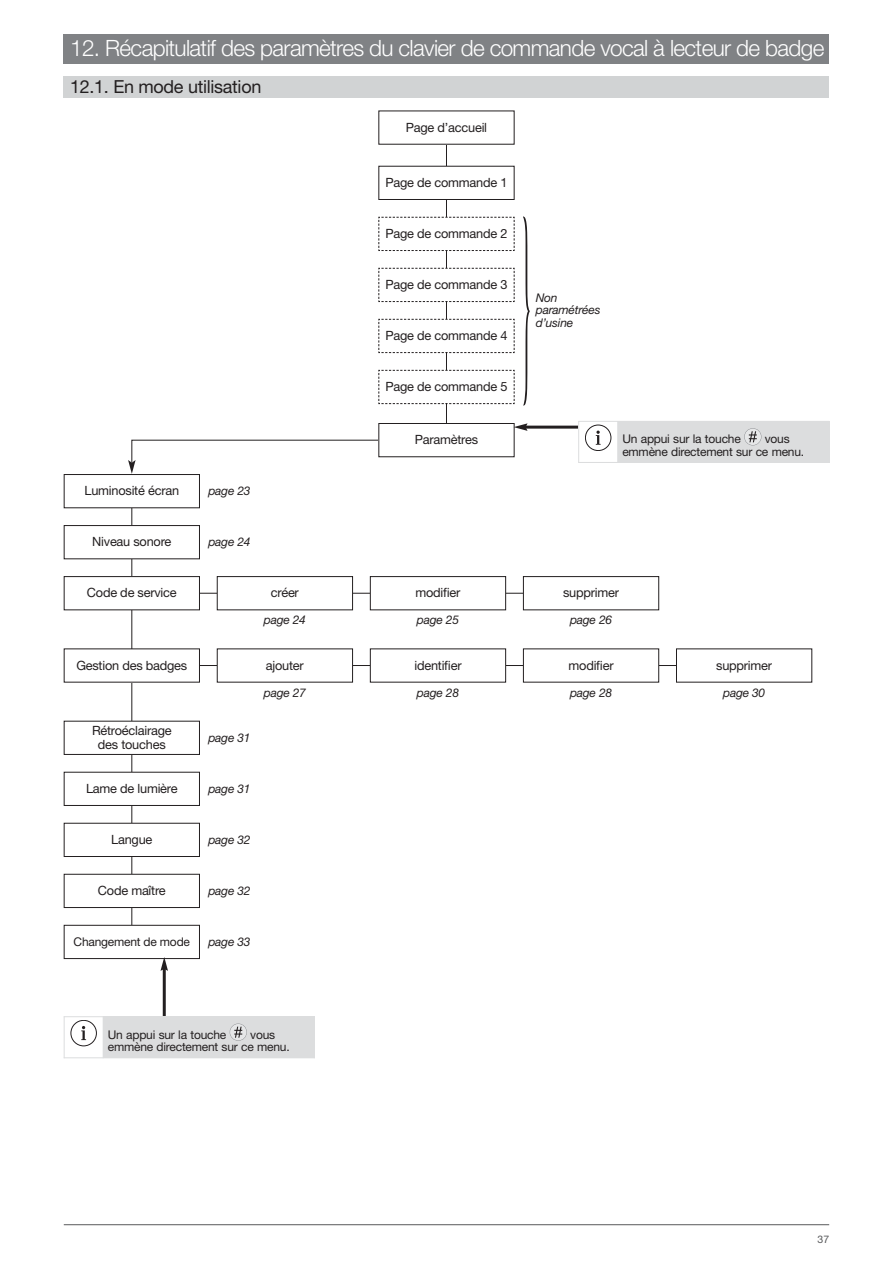
<style>
.page{position:relative;width:893px;height:1263px;background:#fff}
.page>*{position:absolute;margin:0;border:0;box-sizing:border-box;transform-origin:0 0}
.t1{font:300 22.5px "+MESDNP Helvetica Neue LT Com";letter-spacing:-.03em;color:#fff}
.t2{font:18px "+TWYYPQ Helvetica Neue LT Com";letter-spacing:-.015em;color:#231f20}
.t3{font:12.75px/13.5px "+TWYYPQ Helvetica Neue LT Com";letter-spacing:-.015em;color:#231f20;text-align:center}
.t4{font:12px/12.8px "+TWYYPQ Helvetica Neue LT Com";letter-spacing:-.015em;color:#231f20}
.t5{font:italic 12px/12.8px "+ICMJML Helvetica Neue LT Com";letter-spacing:-.015em;color:#231f20}
.t6{font:10.5px "+TWYYPQ Helvetica Neue LT Com";color:#58595b}
</style>
<div class="page">
<hr style="left:64px;top:1224px;width:765px;height:1px;background:#58595b">
<div style="left:64px;top:34px;width:765px;height:30px;background:#808285"></div>
<svg style="left:128px;top:439px;width:256px;height:35px"></svg>
<div style="left:64px;top:77px;width:765px;height:21px;background:#d1d3d4"></div>
<hr style="left:187px;top:593px;width:435px;height:1px;background:#231f20">
<hr style="left:187px;top:665px;width:501px;height:1px;background:#231f20">
<hr style="left:446px;top:129px;width:1px;height:322px;background:#231f20">
<hr style="left:131px;top:491px;width:1px;height:464px;background:#231f20">
<div style="left:379px;top:111px;width:135px;height:33px;background:#fff"></div>
<div style="left:379px;top:166px;width:135px;height:33px;background:#fff"></div>
<div style="left:378px;top:166px;width:136px;height:34px;border:1px solid #231f20"></div>
<svg style="left:378px;top:216px;width:137px;height:35px"></svg>
<svg style="left:378px;top:267px;width:137px;height:35px"></svg>
<svg style="left:378px;top:319px;width:137px;height:34px"></svg>
<svg style="left:378px;top:370px;width:137px;height:34px"></svg>
<div style="left:64px;top:474px;width:135px;height:34px;background:#fff"></div>
<div style="left:64px;top:474px;width:136px;height:34px;border:1px solid #231f20"></div>
<div style="left:64px;top:525px;width:135px;height:34px;background:#fff"></div>
<div style="left:64px;top:525px;width:136px;height:34px;border:1px solid #231f20"></div>
<div style="left:64px;top:577px;width:135px;height:33px;background:#fff"></div>
<div style="left:64px;top:576px;width:136px;height:34px;border:1px solid #231f20"></div>
<div style="left:64px;top:649px;width:135px;height:33px;background:#fff"></div>
<div style="left:217px;top:577px;width:136px;height:33px;background:#fff"></div>
<div style="left:217px;top:576px;width:136px;height:34px;border:1px solid #231f20"></div>
<div style="left:217px;top:649px;width:136px;height:33px;background:#fff"></div>
<div style="left:370px;top:577px;width:136px;height:33px;background:#fff"></div>
<div style="left:370px;top:576px;width:136px;height:34px;border:1px solid #231f20"></div>
<div style="left:370px;top:649px;width:136px;height:33px;background:#fff"></div>
<div style="left:523px;top:577px;width:136px;height:33px;background:#fff"></div>
<div style="left:523px;top:576px;width:136px;height:34px;border:1px solid #231f20"></div>
<div style="left:523px;top:649px;width:136px;height:33px;background:#fff"></div>
<div style="left:676px;top:649px;width:136px;height:33px;background:#fff"></div>
<div style="left:64px;top:721px;width:135px;height:33px;background:#fff"></div>
<div style="left:64px;top:721px;width:136px;height:34px;border:1px solid #231f20"></div>
<div style="left:64px;top:772px;width:135px;height:33px;background:#fff"></div>
<div style="left:64px;top:772px;width:136px;height:34px;border:1px solid #231f20"></div>
<div style="left:64px;top:823px;width:135px;height:33px;background:#fff"></div>
<div style="left:64px;top:823px;width:136px;height:34px;border:1px solid #231f20"></div>
<div style="left:64px;top:874px;width:135px;height:33px;background:#fff"></div>
<div style="left:64px;top:874px;width:136px;height:34px;border:1px solid #231f20"></div>
<div style="left:64px;top:925px;width:135px;height:33px;background:#fff"></div>
<div style="left:64px;top:925px;width:136px;height:34px;border:1px solid #231f20"></div>
<svg style="left:523px;top:216px;width:7px;height:190px"></svg>
<div style="left:379px;top:423px;width:135px;height:34px;background:#fff"></div>
<div style="left:378px;top:423px;width:136px;height:34px;border:1px solid #231f20"></div>
<hr style="left:163px;top:968px;width:3px;height:49px;background:#231f20">
<svg style="left:160px;top:957px;width:8px;height:14px"></svg>
<hr style="left:525px;top:426px;width:81px;height:3px;background:#231f20">
<svg style="left:514px;top:423px;width:13px;height:8px"></svg>
<div style="left:578px;top:421px;width:40px;height:42px;background:#fff"></div>
<div style="left:585px;top:425px;width:26px;height:26px;border:1px solid #231f20;border-radius:50%"></div>
<svg style="left:596px;top:431px;width:5px;height:14px"></svg>
<div style="left:618px;top:421px;width:211px;height:42px;background:#dcddde"></div>
<div style="left:744px;top:428px;width:17px;height:17px;border:1px solid #939598;border-radius:50%"></div>
<svg style="left:749px;top:431px;width:8px;height:11px"></svg>
<hr style="left:578px;top:421px;width:1px;height:42px;background:#dcddde">
<hr style="left:617px;top:421px;width:1px;height:42px;background:#dcddde">
<hr style="left:829px;top:421px;width:1px;height:42px;background:#dcddde">
<hr style="left:578px;top:421px;width:251px;height:1px;background:#dcddde">
<hr style="left:578px;top:462px;width:251px;height:1px;background:#dcddde">
<div style="left:71px;top:1020px;width:26px;height:26px;border:1px solid #231f20;border-radius:50%"></div>
<svg style="left:81px;top:1026px;width:5px;height:14px"></svg>
<div style="left:103px;top:1016px;width:212px;height:42px;background:#dcddde"></div>
<svg style="left:230px;top:1023px;width:17px;height:18px"></svg>
<div style="left:230px;top:1023px;width:17px;height:18px;border:1px solid #939598;border-radius:50%"></div>
<svg style="left:234px;top:1027px;width:8px;height:11px"></svg>
<hr style="left:64px;top:1016px;width:1px;height:42px;background:#dcddde">
<hr style="left:64px;top:1016px;width:251px;height:1px;background:#dcddde">
<hr style="left:64px;top:1057px;width:251px;height:1px;background:#dcddde">
<h1 class="t1" style="left:70px;top:40px;width:756px">12. Récapitulatif des paramètres du clavier de commande vocal à lecteur de badge</h1>
<h2 class="t2" style="left:70px;top:79px;width:193px">12.1. En mode utilisation</h2>
<p class="t3" style="left:406px;top:122px;width:83px">Page d’accueil</p>
<p class="t3" style="left:385px;top:177px;width:124px">Page de commande 1</p>
<p class="t3" style="left:385px;top:228px;width:124px">Page de commande 2</p>
<p class="t3" style="left:385px;top:279px;width:124px">Page de commande 3</p>
<p class="t3" style="left:385px;top:330px;width:124px">Page de commande 4</p>
<p class="t3" style="left:385px;top:381px;width:124px">Page de commande 5</p>
<p class="t5" style="left:536px;top:292px;width:66px">Non paramétrées d’usine</p>
<p class="t3" style="left:415px;top:434px;width:65px">Paramètres</p>
<p class="t4" style="left:622px;top:434px;width:120px">Un appui sur la touche</p>
<p class="t4" style="left:622px;top:434px;width:183px;text-indent:142px">vous emmène directement sur ce menu.</p>
<p class="t3" style="left:85px;top:485px;width:96px">Luminosité écran</p>
<p class="t5" style="left:208px;top:486px;width:44px">page 23</p>
<p class="t3" style="left:92px;top:536px;width:81px">Niveau sonore</p>
<p class="t5" style="left:208px;top:537px;width:44px">page 24</p>
<p class="t3" style="left:87px;top:587px;width:91px">Code de service</p>
<p class="t3" style="left:271px;top:587px;width:29px">créer</p>
<p class="t3" style="left:415px;top:587px;width:47px">modifier</p>
<p class="t3" style="left:563px;top:587px;width:57px">supprimer</p>
<p class="t5" style="left:264px;top:615px;width:44px">page 24</p>
<p class="t5" style="left:417px;top:615px;width:44px">page 25</p>
<p class="t5" style="left:570px;top:615px;width:44px">page 26</p>
<p class="t3" style="left:76px;top:660px;width:112px">Gestion des badges</p>
<p class="t3" style="left:266px;top:660px;width:39px">ajouter</p>
<p class="t3" style="left:414px;top:660px;width:49px">identifier</p>
<p class="t3" style="left:569px;top:660px;width:47px">modifier</p>
<p class="t3" style="left:716px;top:660px;width:57px">supprimer</p>
<p class="t5" style="left:264px;top:687px;width:44px">page 27</p>
<p class="t5" style="left:417px;top:687px;width:44px">page 28</p>
<p class="t5" style="left:570px;top:687px;width:44px">page 28</p>
<p class="t5" style="left:723px;top:687px;width:44px">page 30</p>
<p class="t3" style="left:92px;top:725px;width:81px">Rétroéclairage des touches</p>
<p class="t3" style="left:86px;top:783px;width:93px">Lame de lumière</p>
<p class="t5" style="left:208px;top:732px;width:44px">page 31</p>
<p class="t5" style="left:208px;top:783px;width:44px">page 31</p>
<p class="t3" style="left:111px;top:834px;width:43px">Langue</p>
<p class="t3" style="left:98px;top:885px;width:69px">Code maître</p>
<p class="t5" style="left:208px;top:834px;width:44px">page 32</p>
<p class="t5" style="left:208px;top:885px;width:44px">page 32</p>
<p class="t4" style="left:74px;top:936px;width:118px">Changement de mode</p>
<p class="t5" style="left:208px;top:936px;width:44px">page 33</p>
<p class="t4" style="left:108px;top:1029px;width:120px">Un appui sur la touche</p>
<p class="t4" style="left:108px;top:1029px;width:183px;text-indent:142px">vous emmène directement sur ce menu.</p>
<p class="t6" style="left:817px;top:1235px;width:13px">37</p>
</div>
